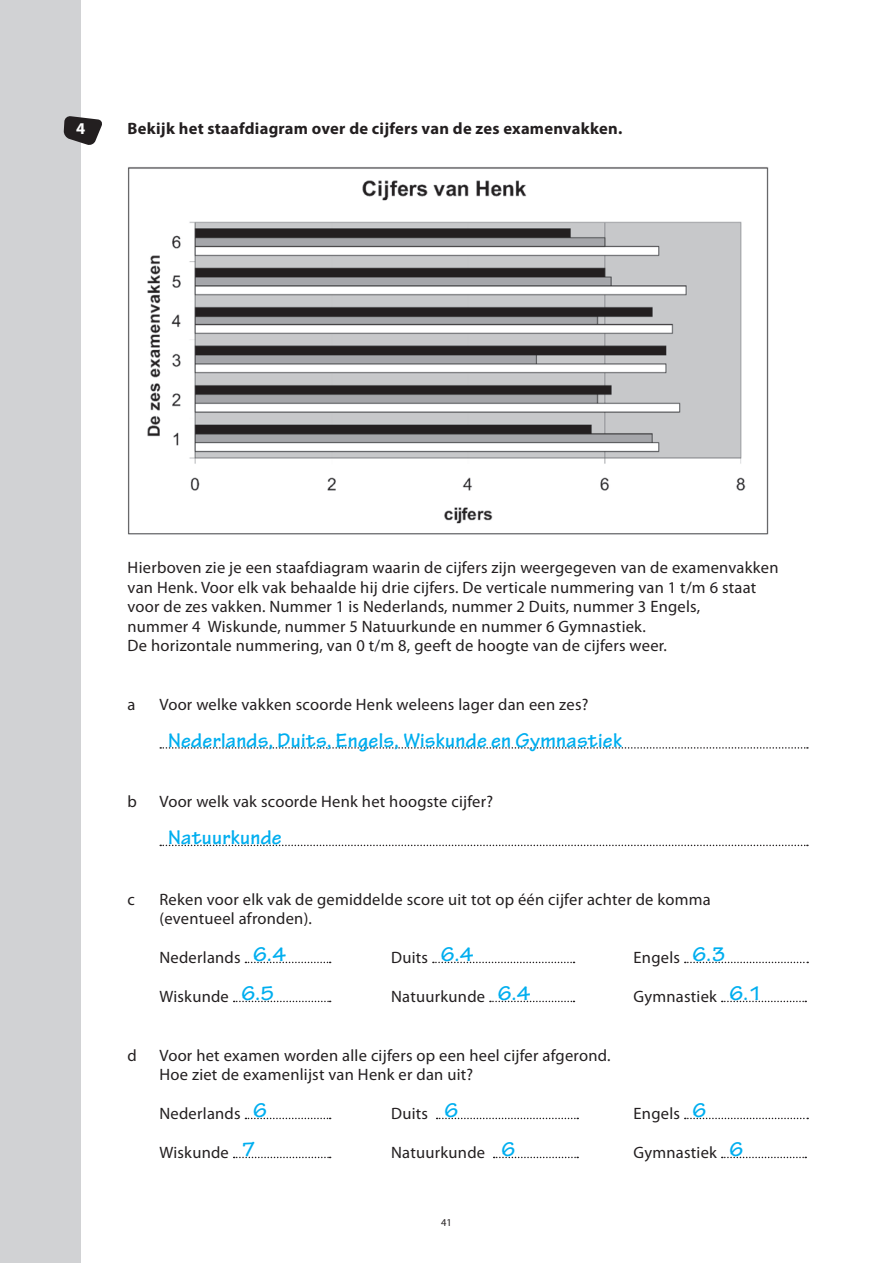
<style>
.page{position:relative;width:893px;height:1263px;background:#fff}
.page>*{position:absolute;margin:0;border:0;box-sizing:border-box;transform-origin:0 0}
.t1{font:700 21px "Tekton Pro";letter-spacing:.015em;color:#00aeef}
.t2{font:16.5px/19.5px "Myriad Pro";letter-spacing:.015em;color:#231f20}
.t3{font:700 16.5px "Myriad Pro";letter-spacing:.015em;color:#231f20}
.t4{font:700 16.5px "Myriad Pro";color:#fff}
.t5{font:10.5px "Myriad Pro";color:#231f20}
</style>
<div class="page">
<div style="left:0;top:0;width:81px;height:1263px;background:#d1d2d4"></div>
<svg style="left:160px;top:747px;width:648px;height:2px"></svg>
<svg style="left:160px;top:845px;width:648px;height:1px"></svg>
<img style="left:128px;top:167px;width:641px;height:367px">
<svg style="left:245px;top:962px;width:86px;height:1px"></svg>
<svg style="left:433px;top:962px;width:141px;height:1px"></svg>
<svg style="left:685px;top:962px;width:123px;height:1px"></svg>
<svg style="left:234px;top:1001px;width:97px;height:1px"></svg>
<svg style="left:490px;top:1001px;width:84px;height:1px"></svg>
<svg style="left:722px;top:1001px;width:84px;height:1px"></svg>
<svg style="left:245px;top:1118px;width:86px;height:1px"></svg>
<svg style="left:437px;top:1118px;width:141px;height:1px"></svg>
<svg style="left:685px;top:1118px;width:123px;height:1px"></svg>
<svg style="left:234px;top:1157px;width:97px;height:1px"></svg>
<svg style="left:494px;top:1157px;width:84px;height:1px"></svg>
<svg style="left:722px;top:1157px;width:84px;height:1px"></svg>
<svg style="left:64px;top:116px;width:38px;height:29px"></svg>
<p class="t4" style="left:76px;top:120px;width:11px">4</p>
<p class="t3" style="left:128px;top:120px;width:496px">Bekijk het staafdiagram over de cijfers van de zes examenvakken.</p>
<p class="t2" style="left:128px;top:558px;width:653px">Hierboven zie je een staafdiagram waarin de cijfers zijn weergegeven van de examenvakken van Henk. Voor elk vak behaalde hij drie cijfers. De verticale nummering van 1 t/m 6 staat voor de zes vakken. Nummer 1 is Nederlands, nummer 2 Duits, nummer 3 Engels,<br>nummer 4 Wiskunde, nummer 5 Natuurkunde en nummer 6 Gymnastiek.<br>De horizontale nummering, van 0 t/m 8, geeft de hoogte van de cijfers weer.</p>
<p class="t2" style="left:128px;top:695px;width:9px">a</p>
<p class="t2" style="left:159px;top:695px;width:430px">Voor welke vakken scoorde Henk weleens lager dan een zes?</p>
<p class="t1" style="left:168px;top:727px;width:456px">Nederlands, Duits, Engels, Wiskunde en Gymnastiek</p>
<p class="t2" style="left:128px;top:792px;width:11px">b</p>
<p class="t2" style="left:159px;top:792px;width:335px">Voor welk vak scoorde Henk het hoogste cijfer?</p>
<p class="t1" style="left:168px;top:825px;width:115px">Natuurkunde</p>
<p class="t2" style="left:128px;top:890px;width:9px">c</p>
<p class="t2" style="left:159px;top:890px;width:553px">Reken voor elk vak de gemiddelde score uit tot op één cijfer achter de komma (eventueel afronden).</p>
<p class="t2" style="left:159px;top:948px;width:83px">Nederlands</p>
<p class="t2" style="left:391px;top:948px;width:38px">Duits</p>
<p class="t2" style="left:634px;top:948px;width:48px">Engels</p>
<p class="t2" style="left:159px;top:987px;width:71px">Wiskunde</p>
<p class="t2" style="left:391px;top:987px;width:95px">Natuurkunde</p>
<p class="t2" style="left:634px;top:987px;width:85px">Gymnastiek</p>
<p class="t1" style="left:253px;top:942px;width:34px">6.4</p>
<p class="t1" style="left:441px;top:942px;width:34px">6.4</p>
<p class="t1" style="left:693px;top:942px;width:34px">6.3</p>
<p class="t1" style="left:241px;top:981px;width:34px">6.5</p>
<p class="t1" style="left:498px;top:981px;width:34px">6.4</p>
<p class="t1" style="left:729px;top:981px;width:34px">6.1</p>
<p class="t2" style="left:128px;top:1046px;width:11px">d</p>
<p class="t2" style="left:159px;top:1046px;width:453px">Voor het examen worden alle cijfers op een heel cijfer afgerond.<br>Hoe ziet de examenlijst van Henk er dan uit?</p>
<p class="t2" style="left:159px;top:1104px;width:83px">Nederlands</p>
<p class="t2" style="left:391px;top:1104px;width:38px">Duits</p>
<p class="t2" style="left:634px;top:1104px;width:48px">Engels</p>
<p class="t2" style="left:159px;top:1143px;width:71px">Wiskunde</p>
<p class="t2" style="left:391px;top:1143px;width:95px">Natuurkunde</p>
<p class="t2" style="left:634px;top:1143px;width:85px">Gymnastiek</p>
<p class="t1" style="left:253px;top:1098px;width:15px">6</p>
<p class="t1" style="left:444px;top:1098px;width:15px">6</p>
<p class="t1" style="left:693px;top:1098px;width:15px">6</p>
<p class="t1" style="left:241px;top:1137px;width:15px">7</p>
<p class="t1" style="left:501px;top:1137px;width:15px">6</p>
<p class="t1" style="left:729px;top:1137px;width:15px">6</p>
<p class="t5" style="left:441px;top:1217px;width:12px">41</p>
</div>
